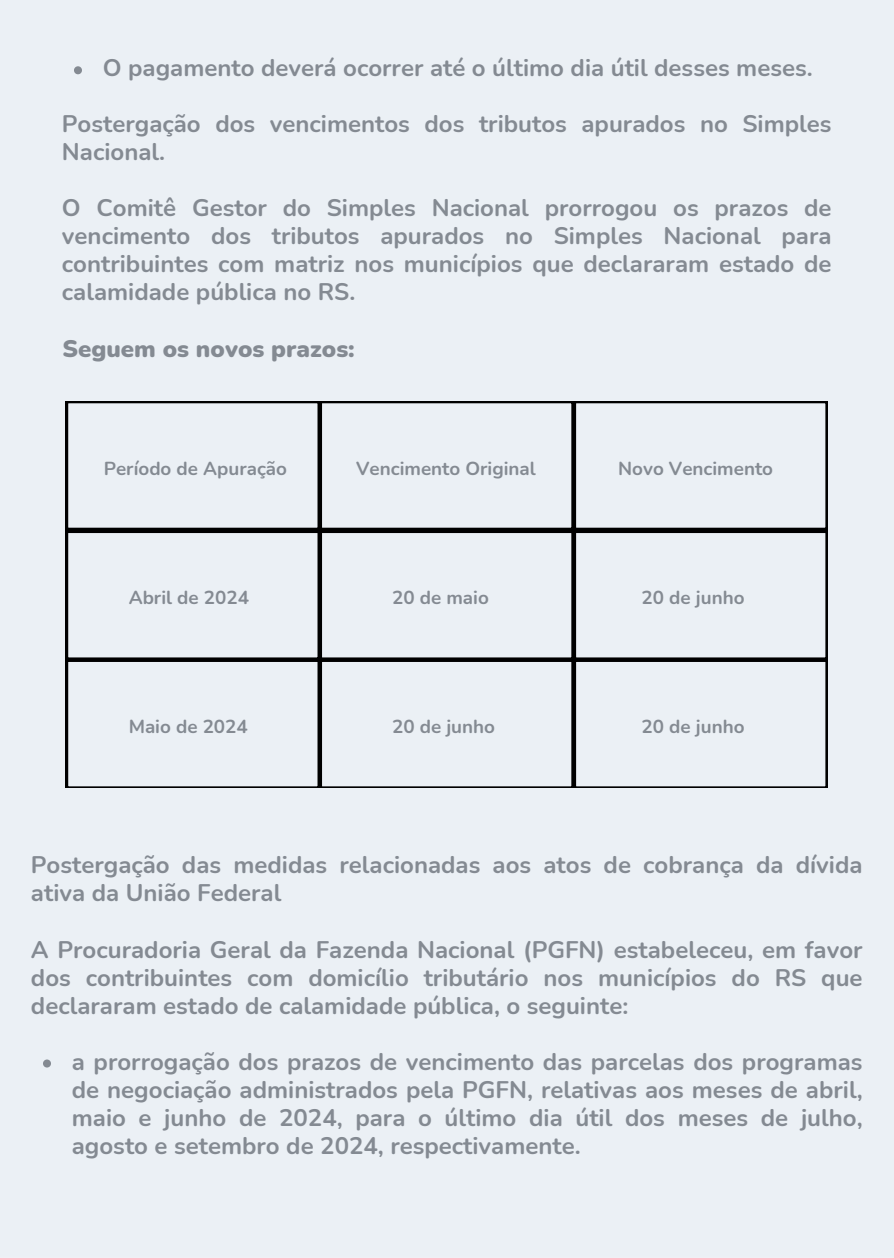
<style>
.page{position:relative;width:894px;height:1258px;background:#fff}
.page>*{position:absolute;margin:0;border:0;box-sizing:border-box;transform-origin:0 0}
.t1{font:700 24px/27.9px "Nunito";color:#848a92;text-align:justify}
.t2{font:900 24px "Nunito";color:#848a92}
.t3{font:700 18.9px "Nunito";color:#848a92}
</style>
<div class="page">
<div style="left:0;top:0;width:893px;height:1258px;background:#ebf0f5"></div>
<svg style="left:74px;top:66px;width:8px;height:8px"></svg>
<svg style="left:43px;top:1059px;width:8px;height:8px"></svg>
<div style="left:66px;top:401px;width:761px;height:387px;background:#ebf0f5"></div>
<p class="t1" style="left:103px;top:54px;width:711px">O pagamento deverá ocorrer até o último dia útil desses meses.</p>
<h1 class="t1" style="left:62px;top:110px;width:771px">Postergação dos vencimentos dos tributos apurados no Simples<br>Nacional.</h1>
<h1 class="t1" style="left:62px;top:194px;width:771px">O Comitê Gestor do Simples Nacional prorrogou os prazos de vencimento dos tributos apurados no Simples Nacional para contribuintes com matriz nos municípios que declararam estado de calamidade pública no RS.</h1>
<p class="t2" style="left:62px;top:332px;width:294px">Seguem os novos prazos:</p>
<p class="t3" style="left:104px;top:455px;width:185px">Período de Apuração</p>
<p class="t3" style="left:356px;top:455px;width:181px">Vencimento Original</p>
<p class="t3" style="left:618px;top:455px;width:156px">Novo Vencimento</p>
<p class="t3" style="left:129px;top:585px;width:122px">Abril de 2024</p>
<p class="t3" style="left:392px;top:585px;width:98px">20 de maio</p>
<h1 class="t3" style="left:641px;top:585px;width:104px">20 de junho</h1>
<p class="t3" style="left:129px;top:714px;width:121px">Maio de 2024</p>
<h1 class="t3" style="left:392px;top:714px;width:104px">20 de junho</h1>
<p class="t3" style="left:641px;top:714px;width:104px">20 de junho</p>
<h1 class="t1" style="left:31px;top:851px;width:832px">Postergação das medidas relacionadas aos atos de cobrança da dívida ativa da União Federal</h1>
<p class="t1" style="left:31px;top:935px;width:832px">A Procuradoria Geral da Fazenda Nacional (PGFN) estabeleceu, em favor dos contribuintes com domicílio tributário nos municípios do RS que declararam estado de calamidade pública, o seguinte:</p>
<p class="t1" style="left:72px;top:1047px;width:792px">a prorrogação dos prazos de vencimento das parcelas dos programas de negociação administrados pela PGFN, relativas aos meses de abril, maio e junho de 2024, para o último dia útil dos meses de julho, agosto e setembro de 2024, respectivamente.</p>
</div>
